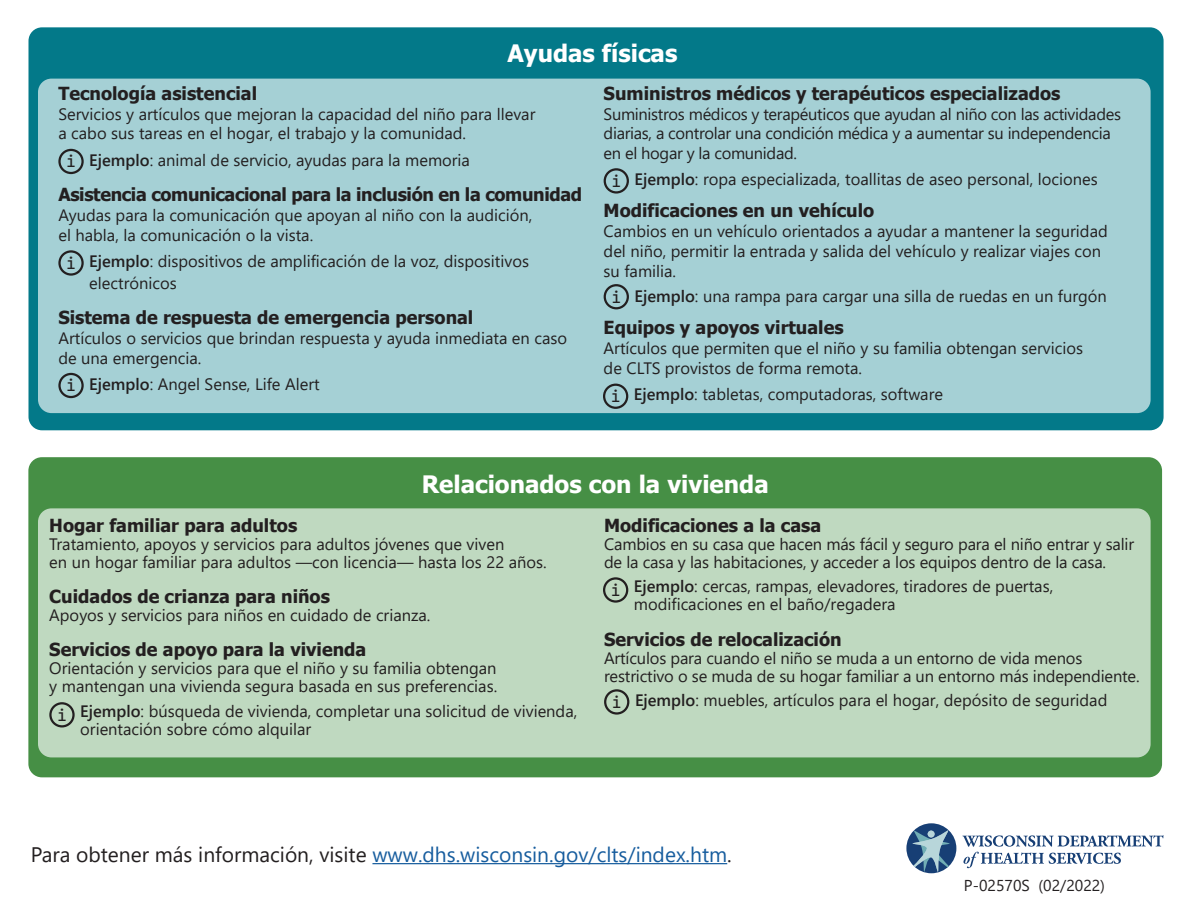
<style>
.page{position:relative;width:1188px;height:918px;background:#fff}
.page>*{position:absolute;margin:0;border:0;box-sizing:border-box;transform-origin:0 0}
.t1{font:700 24px "Tahoma";color:#fff}
.t2{font:21px "Segoe UI";color:#175d9e}
.t3{font:700 18px "Tahoma";color:#231f20}
.t4{font:700 18px "Tahoma";letter-spacing:-.02em;color:#231f20}
.t5{font:18px "Consolas";color:#231f20}
.t6{font:16.5px/19.8px "Segoe UI";color:#231f20}
.t7{font:16.5px/19.8px "Segoe UI";letter-spacing:-.02em;color:#231f20}
.t8{font:15.75px "Segoe UI";color:#231f20}
.s1{font-weight:600}
.s2{color:#231f20}
</style>
<div class="page">
<div style="left:28px;top:27px;width:1136px;height:403px;background:#037989;border-radius:14px"></div>
<div style="left:38px;top:79px;width:1113px;height:334px;background:#a5d0d5;border-radius:14px"></div>
<div style="left:58px;top:149px;width:26px;height:25px;border:2px solid #231f20;border-radius:50%"></div>
<div style="left:58px;top:250px;width:26px;height:26px;border:2px solid #231f20;border-radius:50%"></div>
<div style="left:58px;top:373px;width:26px;height:25px;border:2px solid #231f20;border-radius:50%"></div>
<div style="left:604px;top:168px;width:25px;height:26px;border:2px solid #231f20;border-radius:50%"></div>
<div style="left:604px;top:284px;width:25px;height:25px;border:2px solid #231f20;border-radius:50%"></div>
<div style="left:603px;top:384px;width:25px;height:25px;border:2px solid #231f20;border-radius:50%"></div>
<div style="left:28px;top:457px;width:1134px;height:320px;background:#468f45;border-radius:14px"></div>
<div style="left:38px;top:508px;width:1113px;height:249px;background:#bfd9c0;border-radius:14px"></div>
<svg style="left:962px;top:835px;width:202px;height:33px"></svg>
<div style="left:906px;top:823px;width:50px;height:50px;background:#173f75;border-radius:50%"></div>
<svg style="left:912px;top:830px;width:38px;height:42px"></svg>
<div style="left:928px;top:831px;width:7px;height:7px;background:#b8d6da;border-radius:50%"></div>
<hr style="left:372px;top:863px;width:355px;height:1px;background:#175d9e">
<div style="left:49px;top:702px;width:26px;height:26px;border:2px solid #231f20;border-radius:50%"></div>
<div style="left:603px;top:577px;width:25px;height:26px;border:2px solid #231f20;border-radius:50%"></div>
<div style="left:604px;top:689px;width:25px;height:26px;border:2px solid #231f20;border-radius:50%"></div>
<h1 class="t1" style="left:508px;top:37px;width:171px">Ayudas físicas</h1>
<p class="t3" style="left:58px;top:81px;width:200px">Tecnología asistencial</p>
<p class="t6" style="left:58px;top:102px;width:479px">Servicios y artículos que mejoran la capacidad del niño para llevar a cabo sus tareas en el hogar, el trabajo y la comunidad.</p>
<p class="t6" style="left:89px;top:149px;width:382px"><span class="s1">Ejemplo</span>: animal de servicio, ayudas para la memoria</p>
<p class="t4" style="left:58px;top:182px;width:525px">Asistencia comunicacional para la inclusión en la comunidad</p>
<p class="t6" style="left:58px;top:204px;width:476px">Ayudas para la comunicación que apoyan al niño con la audición, el habla, la comunicación o la vista.</p>
<p class="t6" style="left:89px;top:249px;width:441px;line-height:21.6px"><span class="s1">Ejemplo</span>: dispositivos de amplificación de la voz, dispositivos electrónicos</p>
<p class="t3" style="left:58px;top:305px;width:417px">Sistema de respuesta de emergencia personal</p>
<p class="t6" style="left:58px;top:326px;width:510px">Artículos o servicios que brindan respuesta y ayuda inmediata en caso de una emergencia.</p>
<p class="t6" style="left:89px;top:373px;width:232px"><span class="s1">Ejemplo</span>: Angel Sense, Life Alert</p>
<p class="t5" style="left:66px;top:149px;width:11px">i</p>
<p class="t5" style="left:66px;top:251px;width:11px">i</p>
<p class="t5" style="left:66px;top:373px;width:11px">i</p>
<p class="t3" style="left:604px;top:81px;width:458px">Suministros médicos y terapéuticos especializados</p>
<p class="t7" style="left:604px;top:102px;width:519px">Suministros médicos y terapéuticos que ayudan al niño con las actividades diarias, a controlar una condición médica y a aumentar su independencia en el hogar y la comunidad.</p>
<p class="t6" style="left:635px;top:168px;width:465px"><span class="s1">Ejemplo</span>: ropa especializada, toallitas de aseo personal, lociones</p>
<p class="t3" style="left:604px;top:198px;width:272px">Modificaciones en un vehículo</p>
<p class="t6" style="left:604px;top:220px;width:506px">Cambios en un vehículo orientados a ayudar a mantener la seguridad del niño, permitir la entrada y salida del vehículo y realizar viajes con su familia.</p>
<p class="t6" style="left:635px;top:285px;width:474px"><span class="s1">Ejemplo</span>: una rampa para cargar una silla de ruedas en un furgón</p>
<p class="t3" style="left:604px;top:315px;width:242px">Equipos y apoyos virtuales</p>
<p class="t6" style="left:604px;top:337px;width:481px">Artículos que permiten que el niño y su familia obtengan servicios de CLTS provistos de forma remota.</p>
<p class="t6" style="left:634px;top:383px;width:311px"><span class="s1">Ejemplo</span>: tabletas, computadoras, software</p>
<p class="t5" style="left:611px;top:169px;width:11px">i</p>
<p class="t5" style="left:611px;top:284px;width:11px">i</p>
<p class="t5" style="left:611px;top:384px;width:11px">i</p>
<h1 class="t1" style="left:422px;top:468px;width:348px">Relacionados con la vivienda</h1>
<p class="t3" style="left:49px;top:513px;width:249px">Hogar familiar para adultos</p>
<p class="t6" style="left:49px;top:533px;width:499px;line-height:18px">Tratamiento, apoyos y servicios para adultos jóvenes que viven<br>en un hogar familiar para adultos —con licencia— hasta los 22 años.</p>
<p class="t3" style="left:49px;top:584px;width:282px">Cuidados de crianza para niños</p>
<p class="t6" style="left:49px;top:604px;width:383px">Apoyos y servicios para niños en cuidado de crianza.</p>
<p class="t3" style="left:49px;top:637px;width:319px">Servicios de apoyo para la vivienda</p>
<p class="t6" style="left:49px;top:658px;width:449px;line-height:18px">Orientación y servicios para que el niño y su familia obtengan y mantengan una vivienda segura basada en sus preferencias.</p>
<p class="t6" style="left:80px;top:700px;width:499px;line-height:18px"><span class="s1">Ejemplo</span>: búsqueda de vivienda, completar una solicitud de vivienda, orientación sobre cómo alquilar</p>
<p class="t5" style="left:57px;top:703px;width:11px">i</p>
<p class="t3" style="left:604px;top:513px;width:219px">Modificaciones a la casa</p>
<p class="t6" style="left:604px;top:533px;width:532px;line-height:18px">Cambios en su casa que hacen más fácil y seguro para el niño entrar y salir de la casa y las habitaciones, y acceder a los equipos dentro de la casa.</p>
<p class="t6" style="left:634px;top:576px;width:421px;line-height:18px"><span class="s1">Ejemplo</span>: cercas, rampas, elevadores, tiradores de puertas, modificaciones en el baño/regadera</p>
<p class="t3" style="left:604px;top:626px;width:239px">Servicios de relocalización</p>
<p class="t6" style="left:604px;top:647px;width:537px;line-height:18px">Artículos para cuando el niño se muda a un entorno de vida menos restrictivo o se muda de su hogar familiar a un entorno más independiente.</p>
<p class="t6" style="left:635px;top:689px;width:474px"><span class="s1">Ejemplo</span>: muebles, artículos para el hogar, depósito de seguridad</p>
<p class="t5" style="left:611px;top:578px;width:11px">i</p>
<p class="t5" style="left:612px;top:690px;width:11px">i</p>
<p class="t2" style="left:31px;top:835px;width:703px"><span class="s2">Para obtener más información, visite</span> www.dhs.wisconsin.gov/clts/index.htm<span class="s2">.</span></p>
<p class="t8" style="left:964px;top:871px;width:143px">P-02570S (02/2022)</p>
</div>
